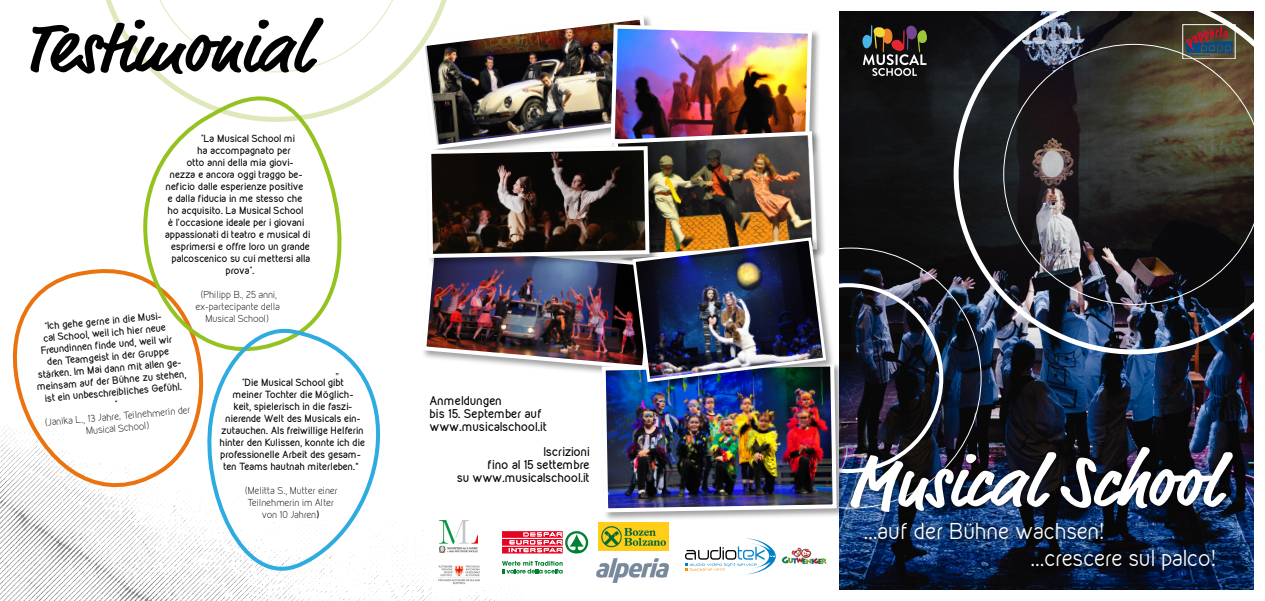
<style>
.page{position:relative;width:1265px;height:601px;background:#fff}
.page>*{position:absolute;margin:0;border:0;box-sizing:border-box;transform-origin:0 0}
.t1{font:700 73.2px "Market Pro";color:#fff}
.t2{font:700 73.2px "Market Pro";color:#000}
.t3{font:20px/27.4px "Kirvy";letter-spacing:-.01em;color:#fff}
.t4{font:700 11px/13.2px "Kirvy";color:#000}
.t5{font:700 9px/12px "Kirvy";color:#000;text-align:center}
.t6{font:300 9px/12px "Kirvy";color:#000;text-align:center}
.t7{font:700 9px "Kirvy";letter-spacing:-.02em;color:#000}
.t8{font:700 2.7px "Frutiger";color:#084a84}
.s1{font-weight:700}
</style>
<div class="page">
<img style="left:0;top:522px;width:748px;height:79px">
<img style="left:839px;top:11px;width:414px;height:579px">
<div style="left:844px;top:441px;width:394px;height:76px;background:#000;opacity:.75"></div>
<div style="left:857px;top:515px;width:253px;height:32px;background:#000;opacity:.75"></div>
<div style="left:1024px;top:543px;width:197px;height:35px;background:#000;opacity:.75"></div>
<img style="left:953px;top:11px;width:301px;height:343px">
<svg style="left:105px;top:0;width:342px;height:97px"></svg>
<svg style="left:146px;top:0;width:261px;height:72px"></svg>
<svg style="left:861px;top:25px;width:67px;height:51px;background:#4c443c"></svg>
<svg style="left:0;top:270px;width:196px;height:275px"></svg>
<svg style="left:87px;top:70px;width:281px;height:324px"></svg>
<div style="left:1182px;top:25px;width:52px;height:34px;border:1px solid #fff"></div>
<svg style="left:1185px;top:26px;width:47px;height:28px"></svg>
<img style="left:439px;top:520px;width:38px;height:32px">
<img style="left:437px;top:563px;width:44px;height:22px">
<svg style="left:494px;top:524px;width:101px;height:57px"></svg>
<img style="left:598px;top:522px;width:70px;height:28px">
<img style="left:596px;top:557px;width:73px;height:26px">
<svg style="left:685px;top:538px;width:90px;height:36px"></svg>
<img style="left:781px;top:547px;width:46px;height:18px">
<div style="left:600px;top:361px;width:246px;height:161px;background:#000;opacity:.37"></div>
<img style="left:600px;top:361px;width:238px;height:153px">
<div style="left:631px;top:236px;width:204px;height:155px;background:#000;opacity:.37"></div>
<img style="left:425px;top:23px;width:402px;height:361px">
<svg style="left:196px;top:325px;width:222px;height:266px"></svg>
<h1 class="t2" style="left:23px;top:-4px;width:287px">Testimonial</h1>
<p class="t5" style="left:201px;top:132px;width:95px">"La Musical School mi</p>
<p class="t7" style="left:198px;top:144px;width:95px">ha accompagnato per</p>
<p class="t5" style="left:187px;top:156px;width:108px">otto anni della mia giovi-</p>
<p class="t7" style="left:170px;top:168px;width:134px">nezza e ancora oggi traggo be-</p>
<p class="t5" style="left:166px;top:180px;width:139px">neficio dalle esperienze positive</p>
<p class="t5" style="left:168px;top:192px;width:136px">e dalla fiducia in me stesso che</p>
<p class="t5" style="left:168px;top:204px;width:137px">ho acquisito. La Musical School</p>
<p class="t7" style="left:168px;top:216px;width:138px">è l'occasione ideale per i giovani</p>
<p class="t5" style="left:165px;top:228px;width:147px">appassionati di teatro e musical di</p>
<p class="t5" style="left:171px;top:240px;width:140px">esprimersi e offre loro un grande</p>
<p class="t5" style="left:172px;top:252px;width:140px">palcoscenico su cui mettersi alla</p>
<p class="t5" style="left:226px;top:264px;width:30px">prova".</p>
<p class="t6" style="left:195px;top:289px;width:86px">(Philipp B., 25 anni, ex-partecipante della<br>Musical School)</p>
<p class="t5" style="left:44px;top:320px;width:119px;rotate:-5deg">"Ich gehe gerne in die Musi-</p>
<p class="t5" style="left:43px;top:332px;width:125px;rotate:-5deg">cal School, weil ich hier neue</p>
<p class="t5" style="left:41px;top:344px;width:133px;rotate:-5deg">Freundinnen finde und, weil wir</p>
<p class="t5" style="left:47px;top:356px;width:124px;rotate:-5deg">den Teamgeist in der Gruppe</p>
<p class="t5" style="left:38px;top:369px;width:145px;rotate:-5deg">stärken. Im Mai dann mit allen ge-</p>
<p class="t5" style="left:37px;top:381px;width:151px;rotate:-5deg">meinsam auf der Bühne zu stehen,</p>
<p class="t5" style="left:220px;top:376px;width:147px">"Die Musical School gibt<br>meiner Tochter die Möglich-<br>keit, spielerisch in die faszi&shy;nierende Welt des Musicals ein&shy;zutauchen. Als freiwillige Helferin hinter den Kulissen, konnte ich die professionelle Arbeit des gesam&shy;ten Teams hautnah miterleben.“</p>
<p class="t6" style="left:245px;top:484px;width:94px">(Melitta S., Mutter einer<br>Teilnehmerin im Alter von 10 Jahren<span class="s1">)</span></p>
<p class="t5" style="left:45px;top:392px;width:139px;rotate:-5deg">ist ein unbeschreibliches Gefühl.</p>
<p class="t6" style="left:44px;top:417px;width:148px;rotate:-5deg">(Janika L., 13 Jahre, Teilnehmerin der<br>Musical School)</p>
<p class="t8" style="left:1186px;top:53px;width:25px;rotate:1deg">www.papperla.net</p>
<p class="t4" style="left:430px;top:394px;width:119px">Anmeldungen<br>bis 15. September auf www.musicalschool.it</p>
<p class="t4" style="left:457px;top:445px;width:134px;text-align:right">Iscrizioni<br>fino al 15 settembre<br>su www.musicalschool.it</p>
<h1 class="t1" style="left:848px;top:431px;width:371px">Musical School</h1>
<h2 class="t3" style="left:1030px;top:517px;width:187px;text-indent:-167px">…auf der Bühne wachsen!<br>...crescere sul palco!</h2>
</div>
